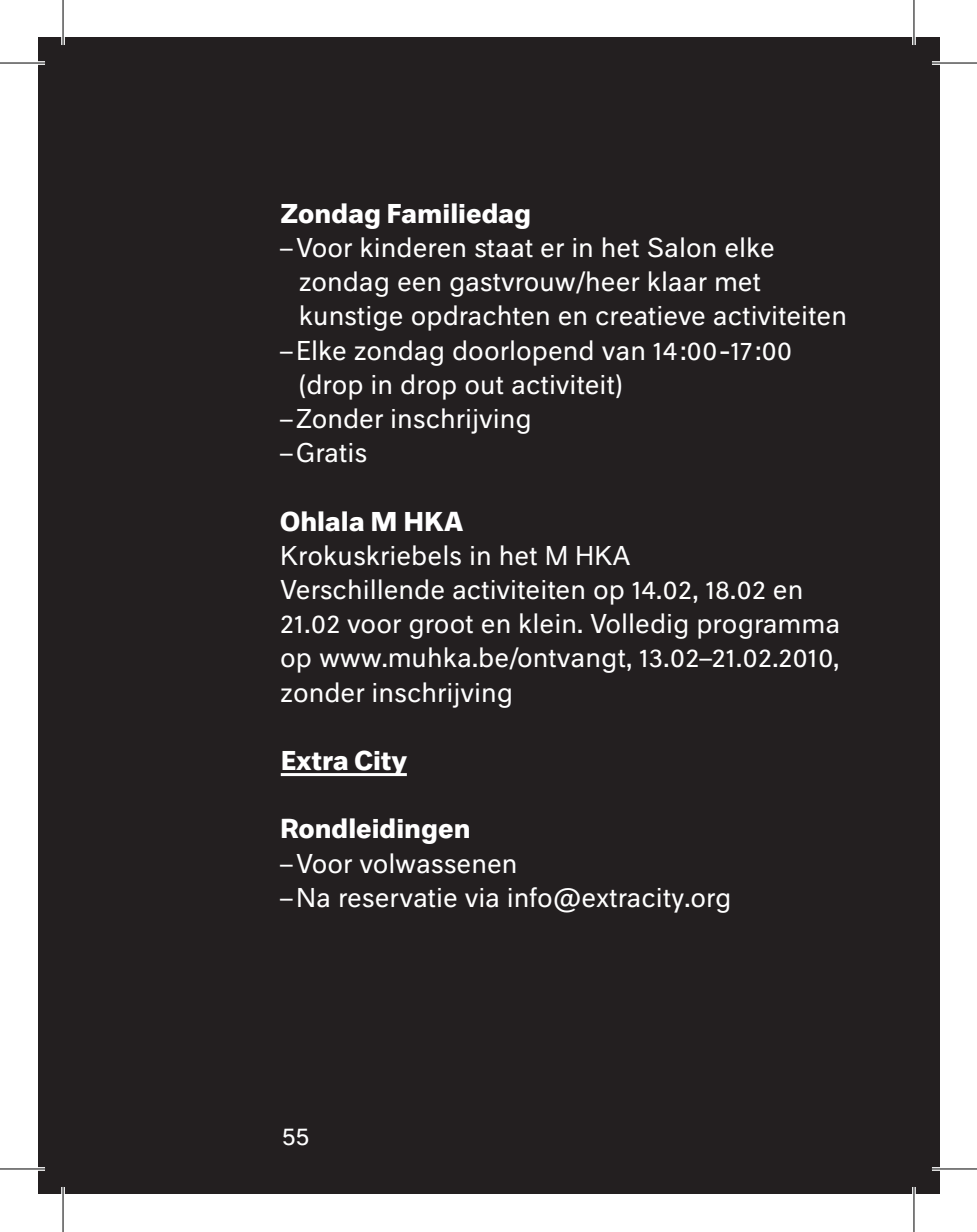
<style>
.page{position:relative;width:977px;height:1232px;background:#fff}
.page>*{position:absolute;margin:0;border:0;box-sizing:border-box;transform-origin:0 0}
.t1{font:25.2px/34.2px "Neutral BP";color:#fff}
.t2{font:700 25.2px "Neutral BP";color:#fff}
.t3{font:24px "Neutral BP";color:#fff}
</style>
<div class="page">
<div style="left:37px;top:37px;width:902px;height:1157px;background:#231f20"></div>
<hr style="left:281px;top:773px;width:126px;height:3px;background:#fff">
<svg style="left:37px;top:61px;width:8px;height:4px"></svg>
<svg style="left:932px;top:61px;width:8px;height:4px"></svg>
<hr style="left:0;top:1167px;width:45px;height:3px;background:#fff">
<hr style="left:931px;top:1167px;width:45px;height:3px;background:#fff">
<svg style="left:61px;top:37px;width:4px;height:8px"></svg>
<svg style="left:61px;top:1187px;width:4px;height:7px"></svg>
<hr style="left:912px;top:0;width:3px;height:45px;background:#fff">
<hr style="left:912px;top:1187px;width:3px;height:45px;background:#fff">
<hr style="left:0;top:62px;width:45px;height:2px;background:#000">
<hr style="left:931px;top:62px;width:45px;height:2px;background:#000">
<hr style="left:0;top:1168px;width:45px;height:1px;background:#000">
<hr style="left:931px;top:1168px;width:45px;height:1px;background:#000">
<hr style="left:62px;top:0;width:2px;height:45px;background:#000">
<hr style="left:62px;top:1187px;width:2px;height:45px;background:#000">
<hr style="left:913px;top:0;width:1px;height:45px;background:#000">
<hr style="left:913px;top:1187px;width:1px;height:45px;background:#000">
<p class="t2" style="left:280px;top:193px;width:252px">Zondag Familiedag</p>
<p class="t1" style="left:280px;top:228px;width:496px">–Voor kinderen staat er in het Salon elke</p>
<p class="t1" style="left:299px;top:263px;width:464px">zondag een gastvrouw/heer klaar met</p>
<p class="t1" style="left:299px;top:297px;width:549px">kunstige opdrachten en creatieve activiteiten</p>
<p class="t1" style="left:280px;top:331px;width:513px">–Elke zondag doorlopend van 14:00-17 :00</p>
<p class="t1" style="left:299px;top:365px;width:325px">(drop in drop out activiteit)</p>
<p class="t1" style="left:280px;top:399px;width:253px">–Zonder inschrijving</p>
<p class="t1" style="left:280px;top:433px;width:88px">–Gratis</p>
<p class="t2" style="left:280px;top:500px;width:184px">Ohlala M HKA</p>
<p class="t1" style="left:280px;top:536px;width:561px">Krokuskriebels in het M HKA<br>Verschillende activiteiten op 14.02, 18.02 en 21.02 voor groot en klein. Volledig programma op www.muhka.be/ontvangt, 13.02–21.02.2010, zonder inschrijving</p>
<p class="t2" style="left:281px;top:740px;width:128px">Extra City</p>
<p class="t2" style="left:280px;top:808px;width:192px">Rondleidingen</p>
<p class="t1" style="left:280px;top:844px;width:453px">–Voor volwassenen<br>–Na reservatie via info@extracity.org</p>
<p class="t3" style="left:282px;top:1117px;width:29px">55</p>
</div>
